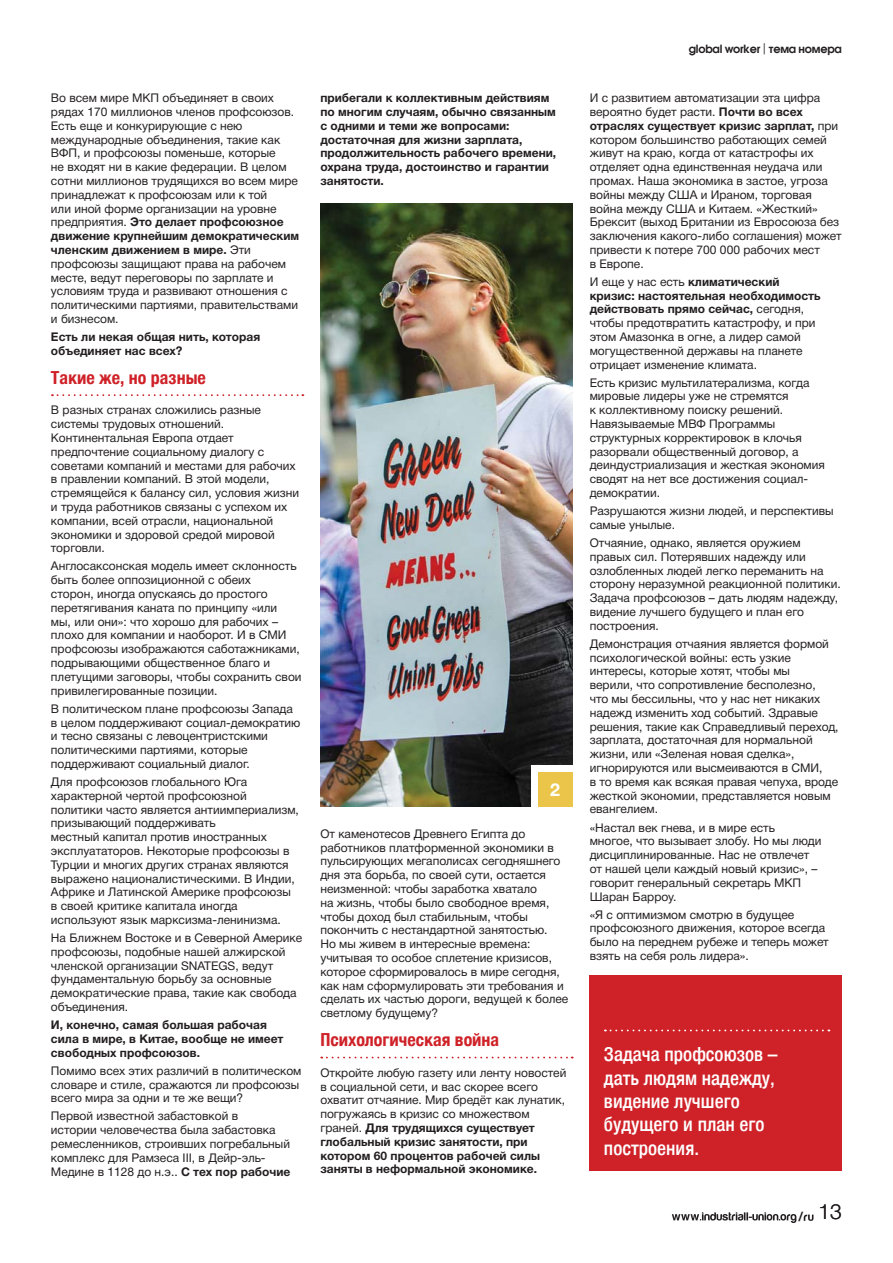
<style>
.page{position:relative;width:893px;height:1263px;background:#fff}
.page>*{position:absolute;margin:0;border:0;box-sizing:border-box;transform-origin:0 0}
.t1{font:300 21px "Helvetica Neue Cyr";color:#231f20}
.t2{font:500 condensed 19.5px/23.4px "Helvetica Neue LTCYR";color:#fff}
.t3{font:700 condensed 18px "Helvetica Neue LTCYR";color:#cf2228}
.t4{font:700 18px "Helvetica Neue Cyr";color:#fff}
.t5{font:12px/13.8px "Helvetica Neue Cyr";color:#231f20}
.t6{font:700 12px/13.8px "Helvetica Neue Cyr";color:#231f20}
.t7{font:700 11.25px "Avant Garde Gothic C";letter-spacing:-.02em;color:#231f20}
.s1{font-weight:700}
.s2{font-family:"Helvetica Neue Cyr";font-weight:400}
</style>
<div class="page">
<svg style="left:52px;top:394px;width:251px;height:2px"></svg>
<svg style="left:321px;top:1057px;width:252px;height:2px"></svg>
<div style="left:590px;top:975px;width:252px;height:196px;background:#cf2228"></div>
<svg style="left:605px;top:1030px;width:224px;height:1px"></svg>
<img style="left:320px;top:203px;width:253px;height:604px">
<div style="left:531px;top:765px;width:43px;height:43px;background:#fff"></div>
<div style="left:538px;top:772px;width:35px;height:35px;background:#eac54a"></div>
<svg style="left:672px;top:1212px;width:124px;height:11px"></svg>
<svg style="left:804px;top:1215px;width:9px;height:6px"></svg>
<p class="t5" style="left:51px;top:93px;width:250px">Во всем мире МКП объединяет в своих рядах 170 миллионов членов профсоюзов.<br>Есть еще и конкурирующие с нею международные объединения, такие как ВФП, и профсоюзы поменьше, которые<br>не входят ни в какие федерации. В целом сотни миллионов трудящихся во всем мире принадлежат к профсоюзам или к той<br>или иной форме организации на уровне предприятия. <span class="s1">Это делает профсоюзное движение крупнейшим демократическим членским движением в мире.</span> Эти профсоюзы защищают права на рабочем месте, ведут переговоры по зарплате и условиям труда и развивают отношения с политическими партиями, правительствами и бизнесом.</p>
<p class="t6" style="left:51px;top:331px;width:211px">Есть ли некая общая нить, которая объединяет нас всех?</p>
<h3 class="t3" style="left:51px;top:371px;width:156px">Такие же, но разные</h3>
<p class="t5" style="left:51px;top:405px;width:250px">В разных странах сложились разные системы трудовых отношений.<br>Континентальная Европа отдает предпочтение социальному диалогу с советами компаний и местами для рабочих в правлении компаний. В этой модели, стремящейся к балансу сил, условия жизни и труда работников связаны с успехом их компании, всей отрасли, национальной экономики и здоровой средой мировой торговли.</p>
<p class="t5" style="left:51px;top:561px;width:252px">Англосаксонская модель имеет склонность быть более оппозиционной с обеих<br>сторон, иногда опускаясь до простого перетягивания каната по принципу «или<br>мы, или они»: что хорошо для рабочих – плохо для компании и наоборот. И в СМИ профсоюзы изображаются саботажниками, подрывающими общественное благо и плетущими заговоры, чтобы сохранить свои привилегированные позиции.</p>
<p class="t5" style="left:51px;top:703px;width:251px">В политическом плане профсоюзы Запада в целом поддерживают социал-демократию и тесно связаны с левоцентристскими политическими партиями, которые поддерживают социальный диалог.</p>
<p class="t5" style="left:51px;top:776px;width:249px">Для профсоюзов глобального Юга характерной чертой профсоюзной политики часто является антиимпериализм, призывающий поддерживать<br>местный капитал против иностранных эксплуататоров. Некоторые профсоюзы в Турции и многих других странах являются выражено националистическими. В Индии, Африке и Латинской Америке профсоюзы в своей критике капитала иногда используют язык марксизма-ленинизма.</p>
<p class="t5" style="left:51px;top:932px;width:253px">На Ближнем Востоке и в Северной Америке профсоюзы, подобные нашей алжирской членской организации SNATEGS, ведут фундаментальную борьбу за основные демократические права, такие как свобода объединения.</p>
<p class="t6" style="left:51px;top:1019px;width:234px">И, конечно, самая большая рабочая сила в мире, в Китае, вообще не имеет свободных профсоюзов.</p>
<p class="t5" style="left:51px;top:1065px;width:252px">Помимо всех этих различий в политическом словаре и стиле, сражаются ли профсоюзы всего мира за одни и те же вещи?</p>
<p class="t5" style="left:51px;top:1111px;width:241px">Первой известной забастовкой в<br>истории человечества была забастовка ремесленников, строивших погребальный комплекс для Рамзеса III, в Дейр-эль-Медине в 1128 до н.э.. <span class="s1">С тех пор рабочие</span></p>
<p class="t6" style="left:320px;top:92px;width:237px">прибегали к коллективным действиям по многим случаям, обычно связанным с одними и теми же вопросами: достаточная для жизни зарплата, продолжительность рабочего времени, охрана труда, достоинство и гарантии занятости.</p>
<h3 class="t4" style="left:550px;top:783px;width:12px">2</h3>
<p class="t5" style="left:320px;top:828px;width:250px">От каменотесов Древнего Египта до работников платформенной экономики в пульсирующих мегаполисах сегодняшнего дня эта борьба, по своей сути, остается неизменной: чтобы заработка хватало<br>на жизнь, чтобы было свободное время, чтобы доход был стабильным, чтобы покончить с нестандартной занятостью.<br>Но мы живем в интересные времена: учитывая то особое сплетение кризисов, которое сформировалось в мире сегодня, как нам сформулировать эти требования и сделать их частью дороги, ведущей к более светлому будущему?</p>
<h3 class="t3" style="left:320px;top:1033px;width:180px">Психологическая война</h3>
<p class="t5" style="left:320px;top:1067px;width:247px">Откройте любую газету или ленту новостей в социальной сети, и вас скорее всего охватит отчаяние. Мир бредёт как лунатик, погружаясь в кризис со множеством граней. <span class="s1">Для трудящихся существует глобальный кризис занятости, при котором 60 процентов рабочей силы заняты в неформальной экономике.</span></p>
<p class="t7" style="left:689px;top:43px;width:155px">global worker <span class="s2">|</span> тема номера</p>
<p class="t5" style="left:590px;top:93px;width:253px">И с развитием автоматизации эта цифра вероятно будет расти. <span class="s1">Почти во всех отраслях существует кризис зарплат,</span> при котором большинство работающих семей живут на краю, когда от катастрофы их отделяет одна единственная неудача или промах. Наша экономика в застое, угроза войны между США и Ираном, торговая война между США и Китаем. «Жесткий» Брексит (выход Британии из Евросоюза без заключения какого-либо соглашения) может привести к потере 700 000 рабочих мест<br>в Европе.</p>
<p class="t5" style="left:590px;top:276px;width:232px">И еще у нас есть <span class="s1">климатический кризис: настоятельная необходимость действовать прямо сейчас,</span> сегодня, чтобы предотвратить катастрофу, и при этом Амазонка в огне, а лидер самой могущественной державы на планете отрицает изменение климата.</p>
<p class="t5" style="left:590px;top:377px;width:237px">Есть кризис мультилатерализма, когда мировые лидеры уже не стремятся<br>к коллективному поиску решений.<br>Навязываемые МВФ Программы структурных корректировок в клочья разорвали общественный договор, а деиндустриализация и жесткая экономия сводят на нет все достижения социал&shy;демократии.</p>
<p class="t5" style="left:590px;top:505px;width:246px">Разрушаются жизни людей, и перспективы самые унылые.</p>
<p class="t5" style="left:590px;top:537px;width:253px">Отчаяние, однако, является оружием правых сил. Потерявших надежду или озлобленных людей легко переманить на сторону неразумной реакционной политики.<br>Задача профсоюзов – дать людям надежду, видение лучшего будущего и план его построения.</p>
<p class="t5" style="left:590px;top:638px;width:250px">Демонстрация отчаяния является формой психологической войны: есть узкие интересы, которые хотят, чтобы мы<br>верили, что сопротивление бесполезно,<br>что мы бессильны, что у нас нет никаких надежд изменить ход событий. Здравые решения, такие как Справедливый переход, зарплата, достаточная для нормальной жизни, или «Зеленая новая сделка», игнорируются или высмеиваются в СМИ,<br>в то время как всякая правая чепуха, вроде жесткой экономии, представляется новым евангелием.</p>
<p class="t5" style="left:590px;top:822px;width:233px">«Настал век гнева, и в мире есть<br>многое, что вызывает злобу. Но мы люди дисциплинированные. Нас не отвлечет от нашей цели каждый новый кризис», – говорит генеральный секретарь МКП<br>Шаран Барроу.</p>
<p class="t5" style="left:590px;top:909px;width:241px">«Я с оптимизмом смотрю в будущее профсоюзного движения, которое всегда было на переднем рубеже и теперь может взять на себя роль лидера».</p>
<h2 class="t2" style="left:604px;top:1044px;width:175px">Задача профсоюзов – дать людям надежду, видение лучшего будущего и план его построения.</h2>
<h1 class="t1" style="left:798px;top:1204px;width:45px"><sub>/</sub> 13</h1>
</div>
